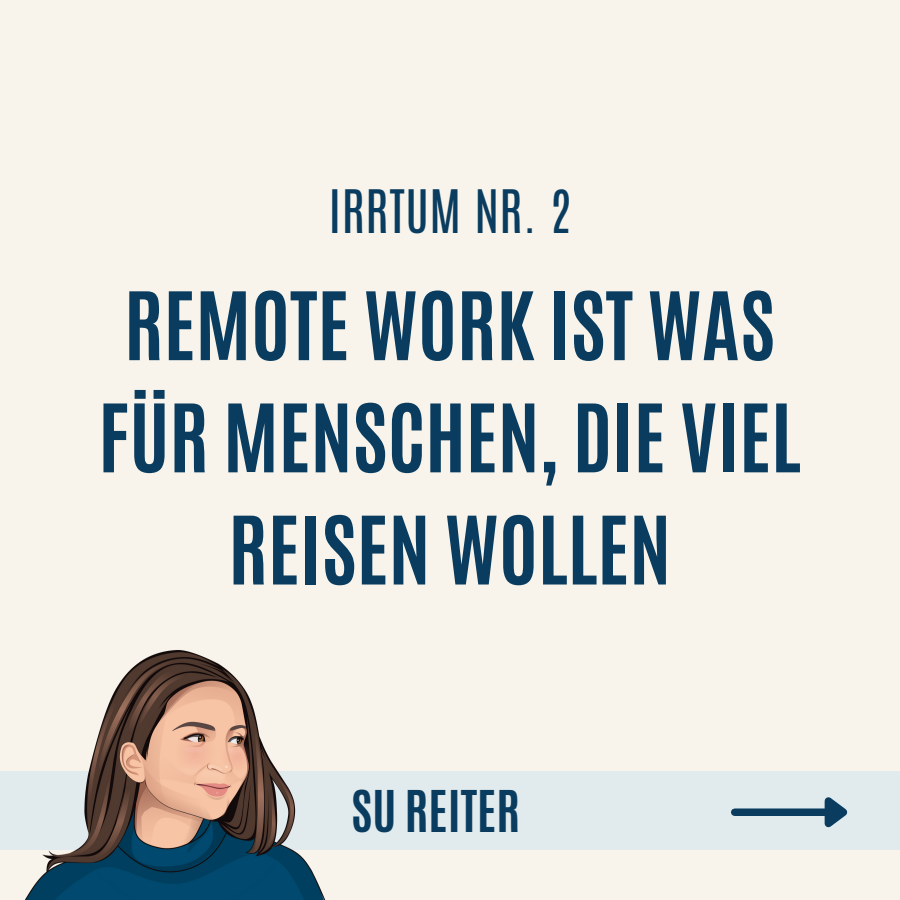
<style>
.page{position:relative;width:900px;height:900px;background:#f8f4eb}
.page>*{position:absolute;margin:0;border:0;box-sizing:border-box;transform-origin:0 0}
.t1{font:700 80.1px/112.2px "Antonio";color:#093c5f;text-align:center}
.t2{font:50px "Antonio";letter-spacing:.01em;color:#093c5f}
.t3{font:700 48.1px "Antonio";color:#093c5f}
</style>
<div class="page">
<div style="left:0;top:771px;width:900px;height:78px;background:#e1eaed"></div>
<div style="left:735px;top:808px;width:90px;height:8px;background:#093c5f"></div>
<svg style="left:818px;top:797px;width:30px;height:31px"></svg>
<img style="left:14px;top:650px;width:323px;height:250px">
<p class="t2" style="left:329px;top:176px;width:244px">IRRTUM NR. 2</p>
<p class="t1" style="left:98px;top:270px;width:704px">REMOTE WORK IST WAS<br>FÜR MENSCHEN, DIE VIEL<br>REISEN WOLLEN</p>
<p class="t3" style="left:351px;top:777px;width:170px">SU REITER</p>
</div>
